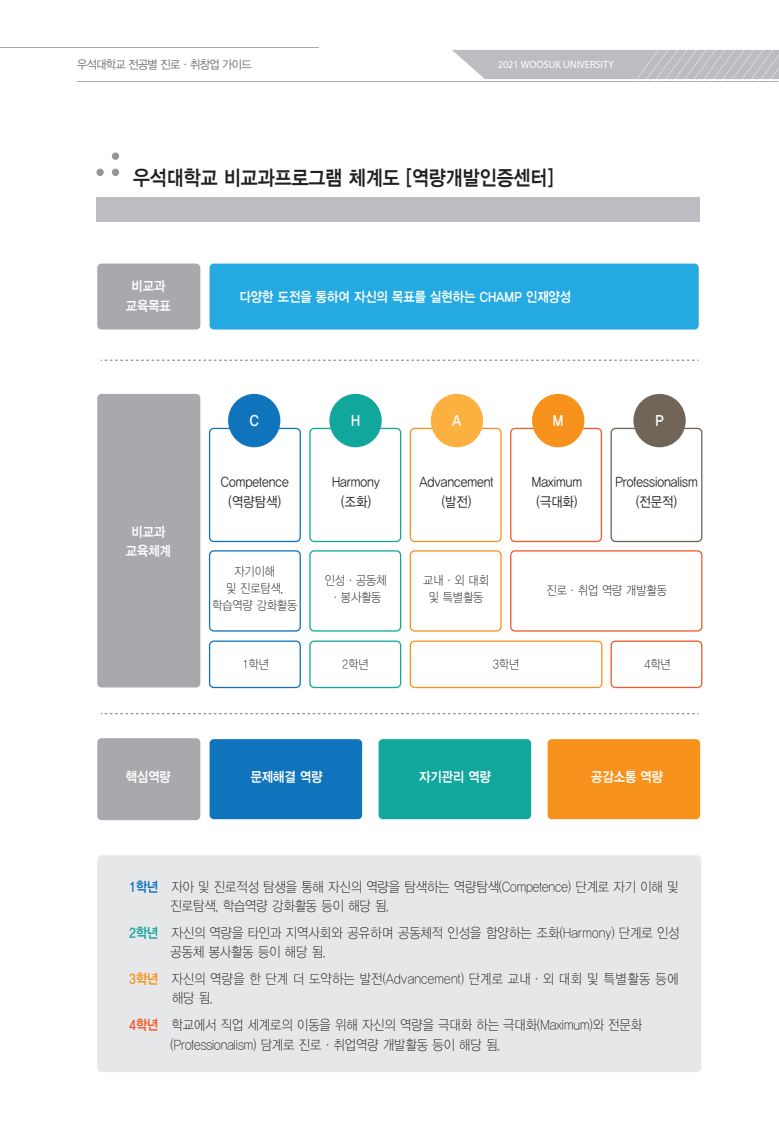
<style>
.page{position:relative;width:779px;height:1132px;background:#fff}
.page>*{position:absolute;margin:0;border:0;box-sizing:border-box;transform-origin:0 0}
.t1{font:20.7px "YDIYGO340";color:#231f20;scale:.88 1}
.t2{font:15.3px "YDIYGO340";color:#fff;scale:.88 1}
.t3{font:13.8px/19.8px "YDIYGO310";color:#231f20;scale:.88 1}
.t4{font:13.8px/19.8px "YDIYGO320";color:#231f20;text-align:center;scale:.88 1}
.t5{font:13.8px/19.8px "YDIYGO340";color:#fff;text-align:center;scale:.88 1}
.t6{font:13.8px/19.8px "YDIYGO310";letter-spacing:.02em;color:#231f20;scale:.88 1}
.t7{font:12.45px/17.1px "YDIYGO310";color:#231f20;text-align:center;scale:.88 1}
.t8{font:11.85px "YDIYGO320";letter-spacing:-.05em;color:#6c6d70;scale:.93 1}
.t9{font:10.5px "Myriad Pro";color:#fff}
.s1{font-family:"YDIYGO340";color:#1074bc}
.s2{font-family:"YDIYGO340";color:#12a79d}
.s3{font-family:"YDIYGO340";color:#f7931d}
.s4{font-family:"YDIYGO340";color:#f15929}
</style>
<div class="page">
<div style="left:96px;top:198px;width:603px;height:24px;background:#bcbdc0"></div>
<div style="left:96px;top:168px;width:8px;height:8px;background:#939598;border-radius:50%"></div>
<div style="left:112px;top:168px;width:7px;height:8px;background:#939598;border-radius:50%"></div>
<div style="left:112px;top:152px;width:7px;height:8px;background:#939598;border-radius:50%"></div>
<hr style="left:0;top:47px;width:318px;height:1px;background:#a8a9ad">
<hr style="left:77px;top:81px;width:701px;height:1px;background:#a8a9ad">
<svg style="left:452px;top:50px;width:326px;height:32px;background:#c3c4c7"></svg>
<div style="left:97px;top:263px;width:103px;height:66px;background:#a8a9ad;border-radius:4px"></div>
<div style="left:209px;top:263px;width:489px;height:66px;background:#24aae1;border-radius:4px"></div>
<div style="left:97px;top:394px;width:103px;height:293px;background:#a8a9ad;border-radius:4px"></div>
<div style="left:209px;top:427px;width:92px;height:115px;border:1px solid #1074bc;border-radius:4px"></div>
<div style="left:309px;top:427px;width:92px;height:115px;border:1px solid #12a79d;border-radius:4px"></div>
<div style="left:409px;top:427px;width:92px;height:115px;border:1px solid #f7931d;border-radius:4px"></div>
<div style="left:510px;top:427px;width:91px;height:115px;border:1px solid #f15929;border-radius:4px"></div>
<div style="left:610px;top:427px;width:92px;height:115px;border:1px solid #716557;border-radius:4px"></div>
<div style="left:209px;top:550px;width:92px;height:81px;border:1px solid #1074bc;border-radius:4px"></div>
<div style="left:309px;top:550px;width:92px;height:81px;border:1px solid #12a79d;border-radius:4px"></div>
<div style="left:409px;top:550px;width:92px;height:81px;border:1px solid #f7931d;border-radius:4px"></div>
<div style="left:510px;top:550px;width:192px;height:81px;border:1px solid #f15929;border-radius:4px"></div>
<div style="left:97px;top:738px;width:103px;height:81px;background:#a8a9ad;border-radius:4px"></div>
<div style="left:97px;top:855px;width:604px;height:216px;background:#e6e7e9;border-radius:4px"></div>
<div style="left:209px;top:739px;width:153px;height:80px;background:#1074bc;border-radius:4px"></div>
<div style="left:378px;top:739px;width:153px;height:80px;background:#12a79d;border-radius:4px"></div>
<div style="left:547px;top:739px;width:152px;height:80px;background:#f7931d;border-radius:4px"></div>
<div style="left:209px;top:640px;width:92px;height:48px;border:1px solid #1074bc;border-radius:4px"></div>
<div style="left:309px;top:640px;width:92px;height:48px;border:1px solid #12a79d;border-radius:4px"></div>
<div style="left:409px;top:640px;width:193px;height:48px;border:1px solid #f7931d;border-radius:4px"></div>
<div style="left:610px;top:640px;width:92px;height:48px;border:1px solid #f15929;border-radius:4px"></div>
<div style="left:228px;top:394px;width:52px;height:53px;background:#1074bc;border-radius:50%"></div>
<div style="left:329px;top:394px;width:52px;height:53px;background:#12a79d;border-radius:50%"></div>
<div style="left:430px;top:394px;width:53px;height:53px;background:#fbb03f;border-radius:50%"></div>
<div style="left:531px;top:394px;width:53px;height:53px;background:#f7931d;border-radius:50%"></div>
<div style="left:633px;top:394px;width:52px;height:53px;background:#716557;border-radius:50%"></div>
<svg style="left:101px;top:359px;width:597px;height:2px"></svg>
<svg style="left:101px;top:713px;width:597px;height:1px"></svg>
<p class="t8" style="left:77px;top:58px;width:189px">우석대학교 전공별 진로·취창업 가이드</p>
<p class="t9" style="left:497px;top:58px;width:118px">2021 WOOSUK UNIVERSITY</p>
<h1 class="t1" style="left:133px;top:165px;width:479px">우석대학교 비교과프로그램 체계도 [역량개발인증센터]</h1>
<p class="t5" style="left:126px;top:276px;width:53px">비교과 교육목표</p>
<p class="t5" style="left:126px;top:521px;width:53px">비교과 교육체계</p>
<p class="t5" style="left:126px;top:766px;width:53px">핵심역량</p>
<p class="t5" style="left:239px;top:287px;width:378px">다양한 도전을 통하여 자신의 목표를 실현하는 CHAMP 인재양성</p>
<p class="t2" style="left:249px;top:411px;width:12px">C</p>
<p class="t2" style="left:351px;top:411px;width:12px">H</p>
<p class="t2" style="left:452px;top:411px;width:12px">A</p>
<p class="t2" style="left:552px;top:411px;width:14px">M</p>
<p class="t2" style="left:655px;top:411px;width:11px">P</p>
<p class="t4" style="left:221px;top:472px;width:79px">Competence (역량탐색)</p>
<p class="t4" style="left:332px;top:472px;width:56px">Harmony (조화)</p>
<p class="t4" style="left:419px;top:472px;width:85px">Advancement (발전)</p>
<p class="t4" style="left:531px;top:472px;width:59px">Maximum (극대화)</p>
<p class="t4" style="left:615px;top:472px;width:95px">Professionalism (전문적)</p>
<p class="t7" style="left:212px;top:563px;width:98px">자기이해<br>및 진로탐색, 학습역량 강화활동</p>
<p class="t7" style="left:324px;top:572px;width:72px">인성·공동체 ·봉사활동</p>
<p class="t7" style="left:423px;top:572px;width:76px">교내·외 대회 및 특별활동</p>
<p class="t7" style="left:546px;top:582px;width:138px">진로·취업 역량 개발활동</p>
<p class="t7" style="left:242px;top:656px;width:32px">1학년</p>
<p class="t7" style="left:342px;top:656px;width:32px">2학년</p>
<p class="t7" style="left:492px;top:656px;width:32px">3학년</p>
<p class="t7" style="left:643px;top:656px;width:32px">4학년</p>
<p class="t5" style="left:250px;top:766px;width:83px">문제해결 역량</p>
<p class="t5" style="left:419px;top:766px;width:83px">자기관리 역량</p>
<p class="t5" style="left:591px;top:766px;width:83px">공감소통 역량</p>
<p class="t3" style="left:170px;top:876px;width:578px;text-indent:-41px"><span class="s1">1학년</span> 자아 및 진로적성 탐생을 통해 자신의 역량을 탐색하는 역량탐색(Competence) 단계로 자기 이해 및 진로탐색, 학습역량 강화활동 등이 해당 됨.</p>
<p class="t3" style="left:170px;top:922px;width:579px;text-indent:-41px"><span class="s2">2학년</span> 자신의 역량을 타인과 지역사회와 공유하며 공동체적 인성을 함양하는 조화(Harmony) 단계로 인성 공동체 봉사활동 등이 해당 됨.</p>
<p class="t6" style="left:172px;top:968px;width:577px;text-indent:-43px"><span class="s3">3학년</span> 자신의 역량을 한 단계 더 도약하는 발전(Advancement) 단계로 교내·외 대회 및 특별활동 등에 해당 됨.</p>
<p class="t3" style="left:170px;top:1014px;width:537px;text-indent:-41px"><span class="s4">4학년</span> 학교에서 직업 세계로의 이동을 위해 자신의 역량을 극대화 하는 극대화(Maximum)와 전문화 (Professionalism) 담계로 진로·취업역량 개발활동 등이 해당 됨.</p>
</div>
